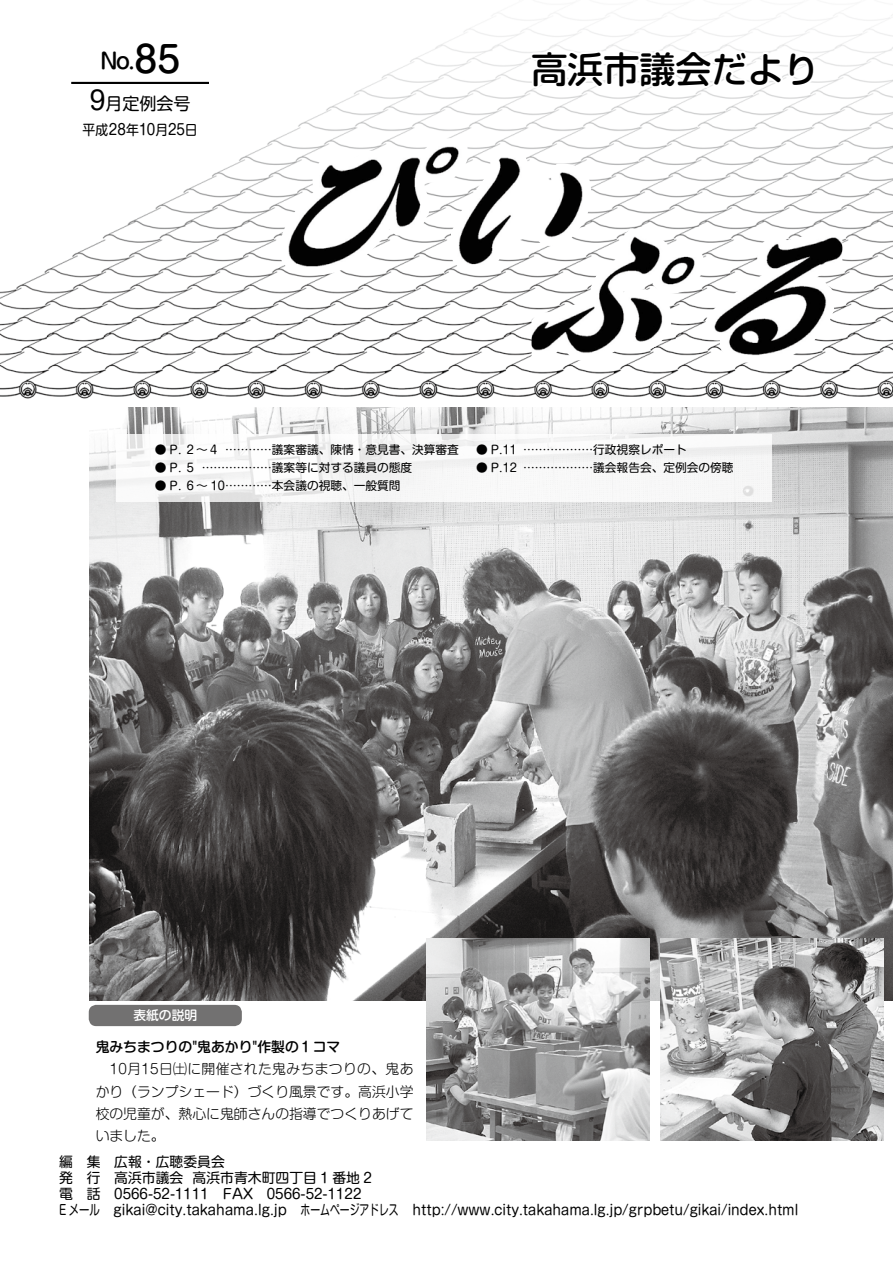
<style>
.page{position:relative;width:893px;height:1263px;background:#fff}
.page>*{position:absolute;margin:0;border:0;box-sizing:border-box;transform-origin:0 0}
.t1{font:500 36px "Soft Go Std";color:#000}
.t2{font:500 21.3px "Shin M Go Pr 6 N";color:#000}
.t3{font:16.95px "Shin M Go Pr 6 N";color:#000}
.t4{font:14.85px "Shin M Go Pr 6 N";color:#000;scale:.93 1}
.t5{font:13.8px/15.9px "Shin M Go Pr 6 N";color:#000}
.t6{font:300 13.8px/22.4px "Shin M Go Pr 6 N";color:#000;text-align:justify}
.t7{font:500 13.8px "Shin M Go Pr 6 N";color:#000}
.t8{font:500 12.75px "Shin M Go Pr 6 N";color:#fff}
.t9{font:11.7px "Shin M Go Pr 6 N";color:#000}
.s1{font-size:36.15px}
.s2{font-size:25.5px}
.s3{font-size:13.8px}
</style>
<div class="page">
<img style="left:0;top:12px;width:893px;height:387px">
<hr style="left:71px;top:82px;width:138px;height:2px;background:#000">
<img style="left:280px;top:138px;width:162px;height:137px">
<img style="left:531px;top:229px;width:126px;height:132px">
<img style="left:89px;top:407px;width:804px;height:594px">
<svg style="left:528px;top:47px;width:289px;height:47px"></svg>
<svg style="left:117px;top:434px;width:655px;height:68px"></svg>
<img style="left:660px;top:939px;width:223px;height:201px">
<img style="left:426px;top:939px;width:223px;height:201px">
<div style="left:89px;top:1005px;width:153px;height:21px;background:#727171;border-radius:7px"></div>
<h2 class="t2" style="left:100px;top:44px;width:82px">No.<span class="s1">85</span></h2>
<p class="t3" style="left:90px;top:90px;width:102px"><span class="s2">9</span>月定例会号</p>
<p class="t4" style="left:83px;top:118px;width:125px"><span class="s3">平成</span>28<span class="s3">年</span>10<span class="s3">月</span>25<span class="s3">日</span></p>
<h1 class="t1" style="left:531px;top:44px;width:289px">高浜市議会だより</h1>
<p class="t9" style="left:155px;top:440px;width:306px">● P. ２〜４ …………議案審議、陳情・意見書、決算審査</p>
<p class="t9" style="left:155px;top:458px;width:259px">● P. ５ ………………議案等に対する議員の態度</p>
<p class="t9" style="left:155px;top:477px;width:247px">● P. ６〜 10…………本会議の視聴、一般質問</p>
<p class="t9" style="left:476px;top:440px;width:212px">● P.11 ………………行政視察レポート</p>
<p class="t9" style="left:476px;top:458px;width:259px">● P.12 ………………議会報告会、定例会の傍聴</p>
<p class="t8" style="left:133px;top:1005px;width:65px">表紙の説明</p>
<p class="t7" style="left:96px;top:1035px;width:246px">鬼みちまつりの"鬼あかり"作製の１コマ</p>
<p class="t6" style="left:96px;top:1057px;width:319px">　10月15日㈯に開催された鬼みちまつりの、鬼あかり（ランプシェード）づくり風景です。高浜小学校の児童が、熱心に鬼師さんの指導でつくりあげていました。</p>
<p class="t5" style="left:59px;top:1153px;width:741px">編　集　広報・広聴委員会<br>発　行　高浜市議会 高浜市青木町四丁目 1 番地 2<br>電　話　0566-52-1111　FAX　0566-52-1122<br>E メール gikai@city.takahama.lg.jp ホームページアドレス http://www.city.takahama.lg.jp/grpbetu/gikai/index.html</p>
</div>
